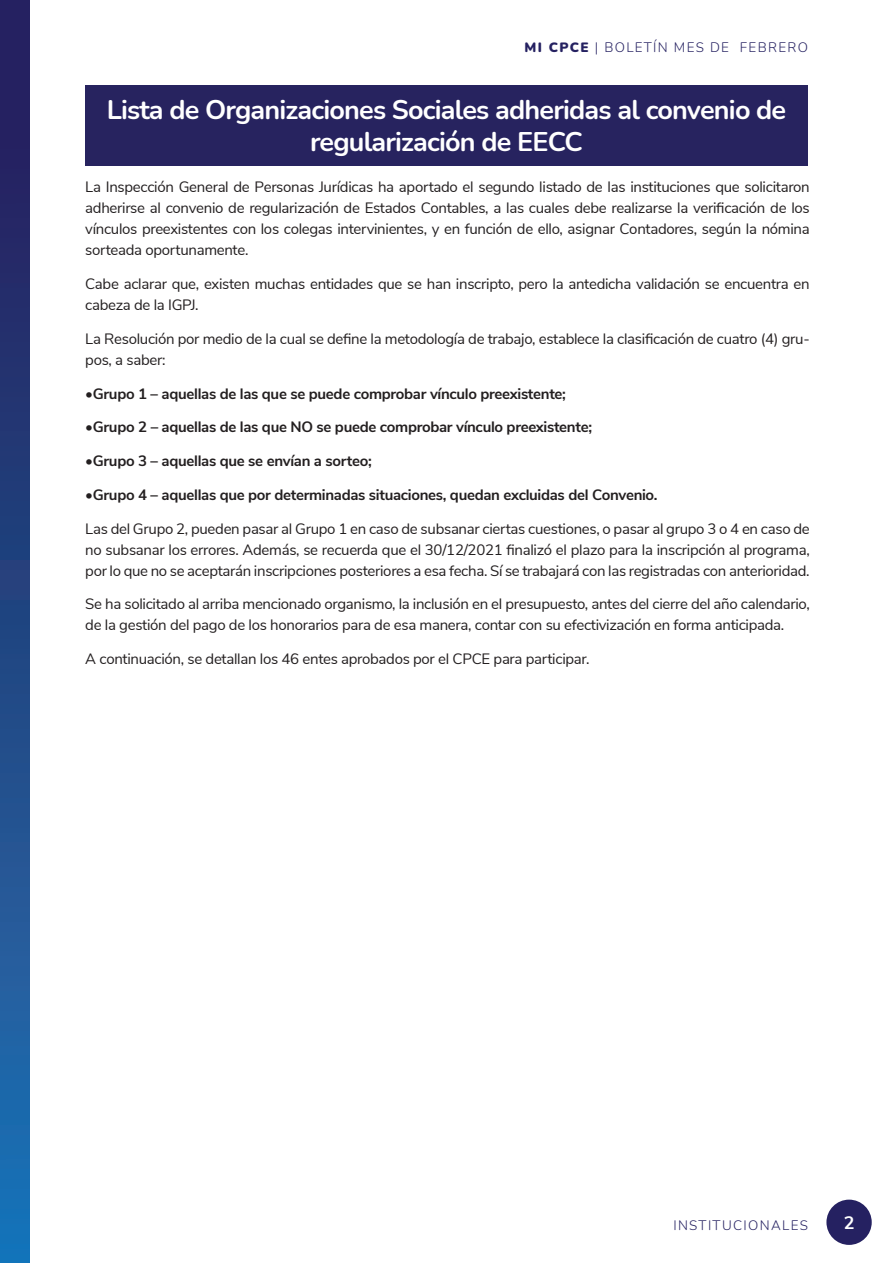
<style>
.page{position:relative;width:893px;height:1263px;background:#fff}
.page>*{position:absolute;margin:0;border:0;box-sizing:border-box;transform-origin:0 0}
.Títulos{font:700 27px/32.4px "Nunito";letter-spacing:-.03em;color:#fff;text-align:center}
.t1{font:700 18px "Nunito Sans";color:#fff}
.Cuerpo_de_Texto{font:15px/21px "Nunito Sans";letter-spacing:-.02em;color:#231f20}
.Cuerpo_de_Texto-2{font:700 15px "Nunito Sans";letter-spacing:-.02em;color:#231f20}
.t2{font:300 13.5px "Nunito";letter-spacing:.1em;color:#252161}
.s1{font-weight:900}
</style>
<div class="page">
<div style="left:826px;top:1199px;width:46px;height:46px;background:#252161;border-radius:50%"></div>
<div style="left:0;top:0;width:29px;height:1263px;background:linear-gradient(to bottom,#271955,#1d73b5)"></div>
<div style="left:85px;top:85px;width:723px;height:80px;background:#27235f"></div>
<p class="t2" style="left:525px;top:38px;width:285px"><span class="s1">MI CPCE</span> | BOLETÍN MES DE FEBRERO</p>
<p class="Títulos" style="left:107px;top:92px;width:681px">Lista de Organizaciones Sociales adheridas al convenio de regularización de EECC</p>
<p class="Cuerpo_de_Texto" style="left:85px;top:176px;width:726px;text-align:justify">La Inspección General de Personas Jurídicas ha aportado el segundo listado de las instituciones que solicitaron adherirse al convenio de regularización de Estados Contables, a las cuales debe realizarse la verificación de los vínculos preexistentes con los colegas intervinientes, y en función de ello, asignar Contadores, según la nómina sorteada oportunamente.</p>
<p class="Cuerpo_de_Texto" style="left:85px;top:272px;width:726px">Cabe aclarar que, existen muchas entidades que se han inscripto, pero la antedicha validación se encuentra en cabeza de la IGPJ.</p>
<p class="Cuerpo_de_Texto" style="left:85px;top:327px;width:726px">La Resolución por medio de la cual se define la metodología de trabajo, establece la clasificación de cuatro (4) gru&shy;pos, a saber:</p>
<p class="Cuerpo_de_Texto-2" style="left:85px;top:382px;width:482px">•Grupo 1 – aquellas de las que se puede comprobar vínculo preexistente;</p>
<p class="Cuerpo_de_Texto-2" style="left:85px;top:416px;width:508px">•Grupo 2 – aquellas de las que NO se puede comprobar vínculo preexistente;</p>
<p class="Cuerpo_de_Texto-2" style="left:85px;top:450px;width:288px">•Grupo 3 – aquellas que se envían a sorteo;</p>
<p class="Cuerpo_de_Texto-2" style="left:85px;top:484px;width:574px">•Grupo 4 – aquellas que por determinadas situaciones, quedan excluidas del Convenio.</p>
<p class="Cuerpo_de_Texto" style="left:85px;top:517px;width:726px;text-align:justify">Las del Grupo 2, pueden pasar al Grupo 1 en caso de subsanar ciertas cuestiones, o pasar al grupo 3 o 4 en caso de no subsanar los errores. Además, se recuerda que el 30/12/2021 finalizó el plazo para la inscripción al programa, por lo que no se aceptarán inscripciones posteriores a esa fecha. Sí se trabajará con las registradas con anterioridad.</p>
<p class="Cuerpo_de_Texto" style="left:85px;top:593px;width:726px">Se ha solicitado al arriba mencionado organismo, la inclusión en el presupuesto, antes del cierre del año calendario, de la gestión del pago de los honorarios para de esa manera, contar con su efectivización en forma anticipada.</p>
<p class="Cuerpo_de_Texto" style="left:85px;top:647px;width:506px">A continuación, se detallan los 46 entes aprobados por el CPCE para participar.</p>
<p class="t2" style="left:673px;top:1216px;width:136px">INSTITUCIONALES</p>
<p class="t1" style="left:844px;top:1209px;width:12px">2</p>
</div>
